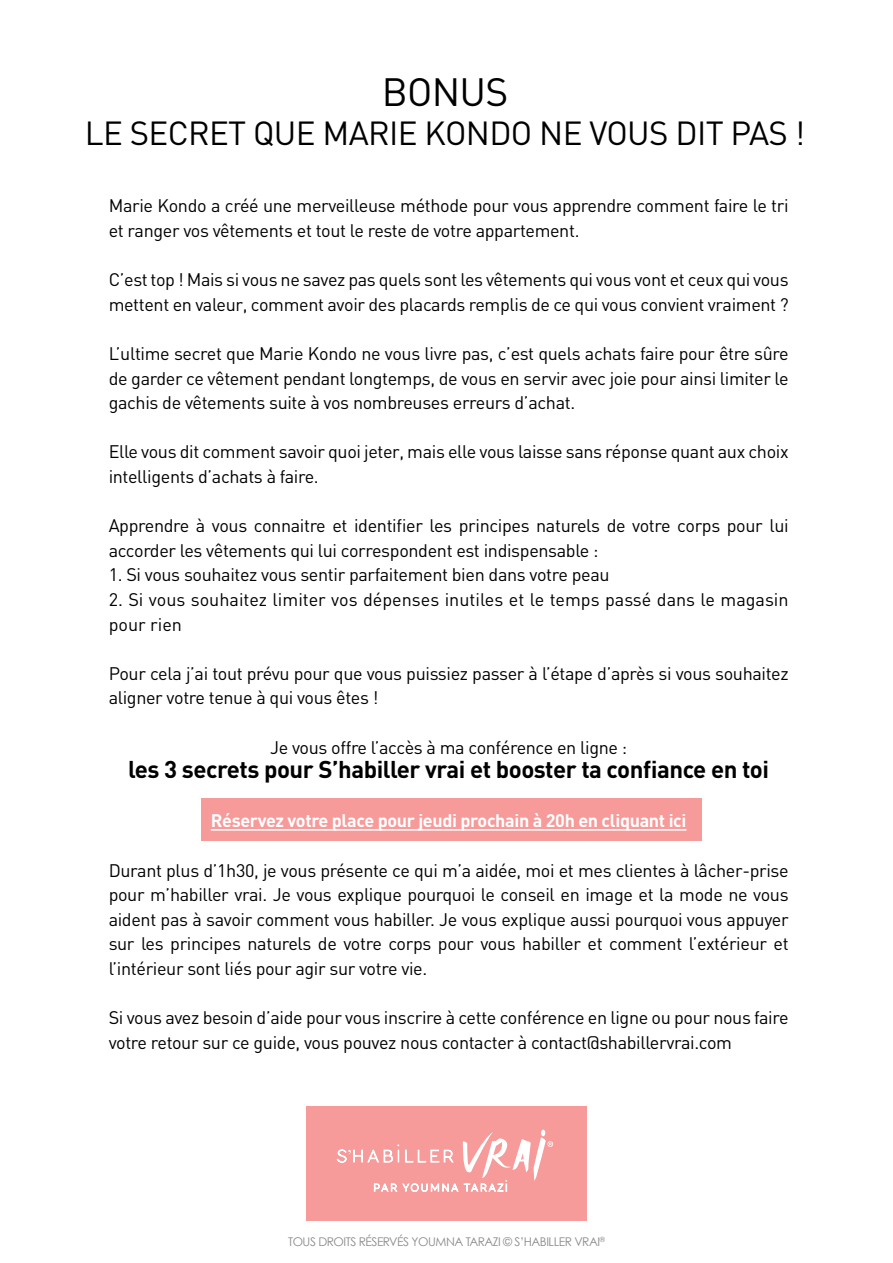
<style>
.page{position:relative;width:893px;height:1263px;background:#fff}
.page>*{position:absolute;margin:0;border:0;box-sizing:border-box;transform-origin:0 0}
.t1{font:39px "DIN";color:#000}
.t2{font:33px "DIN";letter-spacing:-.02em;color:#000}
.t3{font:700 24px "DIN";letter-spacing:-.02em;color:#000}
.t4{font:18px/24.6px "DIN";letter-spacing:-.02em;color:#000}
.t5{font:18px/24.6px "DIN";color:#000}
.t6{font:700 18px "DIN";letter-spacing:-.02em;color:#fff}
.t7{font:12px "Century Gothic";letter-spacing:-.04em;color:#888a8d}
</style>
<div class="page">
<div style="left:201px;top:798px;width:501px;height:42px;background:#f69a9a"></div>
<hr style="left:211px;top:829px;width:475px;height:2px;background:#fff">
<div style="left:306px;top:1106px;width:281px;height:114px;background:#f69a9a"></div>
<svg style="left:336px;top:1129px;width:217px;height:63px"></svg>
<h1 class="t1" style="left:382px;top:68px;width:128px">bonus</h1>
<h2 class="t2" style="left:85px;top:113px;width:722px">le secret que Marie kondo ne vous dit pas !</h2>
<p class="t4" style="left:109px;top:193px;width:681px">Marie Kondo a créé une merveilleuse méthode pour vous apprendre comment faire le tri et ranger vos vêtements et tout le reste de votre appartement.</p>
<p class="t4" style="left:109px;top:267px;width:681px">C’est top ! Mais si vous ne savez pas quels sont les vêtements qui vous vont et ceux qui vous mettent en valeur, comment avoir des placards remplis de ce qui vous convient vraiment ?</p>
<p class="t4" style="left:109px;top:341px;width:681px;text-align:justify">L’ultime secret que Marie Kondo ne vous livre pas, c’est quels achats faire pour être sûre de garder ce vêtement pendant longtemps, de vous en servir avec joie pour ainsi limiter le gachis de vêtements suite à vos nombreuses erreurs d’achat.</p>
<p class="t4" style="left:109px;top:439px;width:681px">Elle vous dit comment savoir quoi jeter, mais elle vous laisse sans réponse quant aux choix intelligents d’achats à faire.</p>
<p class="t4" style="left:109px;top:513px;width:681px">Apprendre à vous connaitre et identifier les principes naturels de votre corps pour lui accorder les vêtements qui lui correspondent est indispensable :</p>
<p class="t4" style="left:109px;top:562px;width:502px">1. Si vous souhaitez vous sentir parfaitement bien dans votre peau</p>
<p class="t5" style="left:109px;top:587px;width:681px">2. Si vous souhaitez limiter vos dépenses inutiles et le temps passé dans le magasin pour rien</p>
<p class="t4" style="left:109px;top:661px;width:681px">Pour cela j’ai tout prévu pour que vous puissiez passer à l’étape d’après si vous souhaitez aligner votre tenue à qui vous êtes !</p>
<p class="t4" style="left:270px;top:734px;width:358px">Je vous offre l’accès à ma conférence en ligne :</p>
<h3 class="t3" style="left:128px;top:754px;width:642px">les 3 secrets pour S’habiller vrai et booster ta confiance en toi</h3>
<p class="t6" style="left:211px;top:809px;width:477px">Réservez votre place pour jeudi prochain à 20h en cliquant ici</p>
<p class="t4" style="left:109px;top:857px;width:681px;text-align:justify">Durant plus d’1h30, je vous présente ce qui m’a aidée, moi et mes clientes à lâcher-prise pour m’habiller vrai. Je vous explique pourquoi le conseil en image et la mode ne vous aident pas à savoir comment vous habiller. Je vous explique aussi pourquoi vous appuyer sur les principes naturels de votre corps pour vous habiller et comment l’extérieur et l’intérieur sont liés pour agir sur votre vie.</p>
<p class="t4" style="left:109px;top:1005px;width:681px">Si vous avez besoin d’aide pour vous inscrire à cette conférence en ligne ou pour nous faire votre retour sur ce guide, vous pouvez nous contacter à contact@shabillervrai.com</p>
<p class="t7" style="left:288px;top:1235px;width:318px">TOUS DROITS RÉSERVÉS YOUMNA TARAZI © S’HABILLER VRAI<sup>®</sup></p>
</div>
